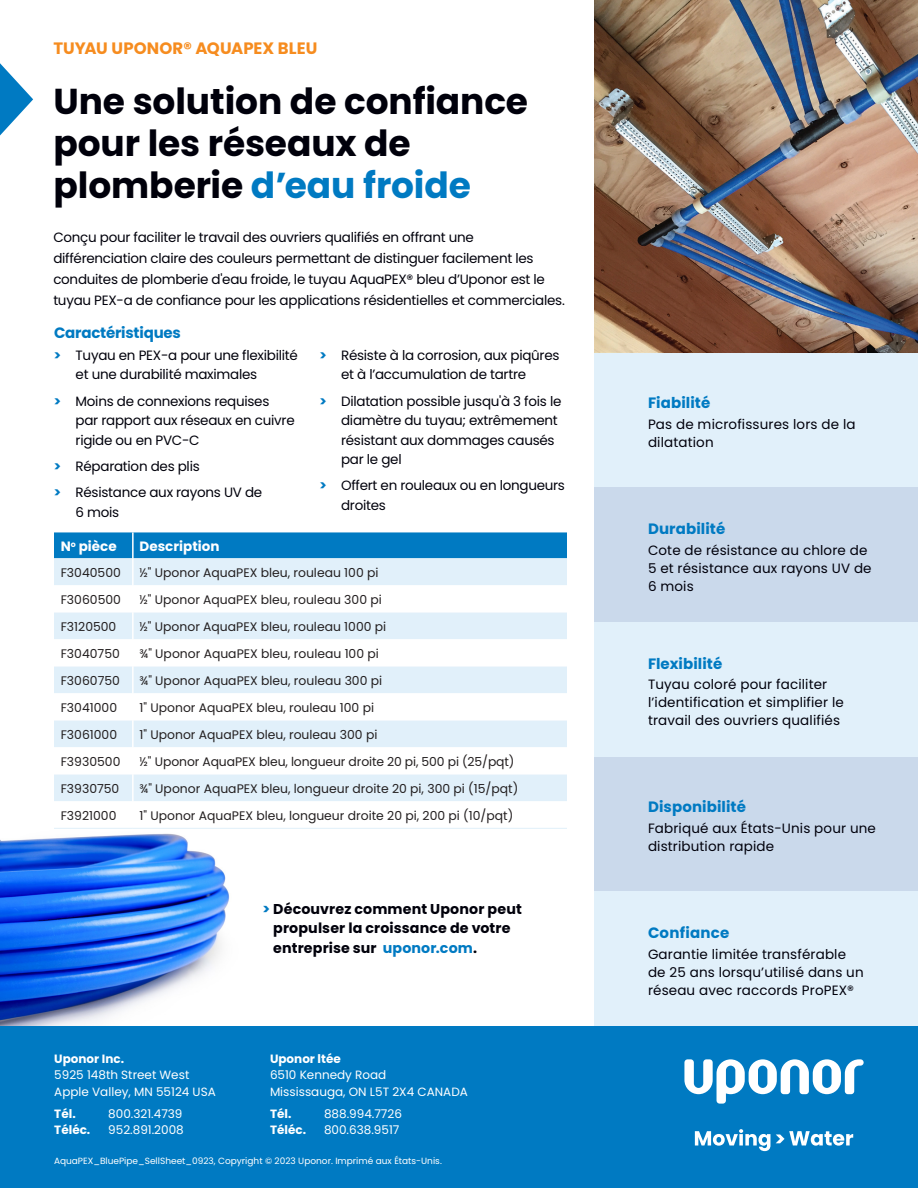
<style>
.page{position:relative;width:918px;height:1188px;background:#fff}
.page>*{position:absolute;margin:0;border:0;box-sizing:border-box;transform-origin:0 0}
.t1{font:700 36px/42px "Poppins";letter-spacing:-.005em;color:#00000b}
.t2{font:700 16.5px "Poppins";color:#f68c1f}
.t3{font:700 15px "Poppins";letter-spacing:.005em;color:#007ac2}
.t4{font:700 15px "Poppins";letter-spacing:-.015em;color:#007ac2}
.t5{font:700 14.25px/19.5px "Poppins";letter-spacing:.01em;color:#00000b}
.t6{font:13.5px/19.5px "Poppins";letter-spacing:-.02em;color:#00000b}
.t7{font:13.5px/18px "Poppins";letter-spacing:.01em;color:#00000b}
.t8{font:700 13.5px "Poppins";color:#fff}
.t9{font:12.3px "Poppins";color:#231f20}
.t10{font:12px/16.5px "Poppins";color:#fff}
.t11{font:700 12px "Poppins";color:#fff}
.t12{font:9px "Poppins";color:#fff}
.s1{color:#007ac2}
.s2{font-weight:700;color:#007ac2}
</style>
<div class="page">
<img style="left:0;top:833px;width:229px;height:193px">
<svg style="left:0;top:63px;width:33px;height:72px"></svg>
<div style="left:0;top:1026px;width:918px;height:162px;background:#007ac2"></div>
<svg style="left:684px;top:1059px;width:180px;height:45px"></svg>
<svg style="left:695px;top:1129px;width:75px;height:22px"></svg>
<svg style="left:776px;top:1131px;width:77px;height:15px"></svg>
<div style="left:594px;top:757px;width:324px;height:134px;background:#cad9eb"></div>
<div style="left:594px;top:487px;width:324px;height:135px;background:#cad9eb"></div>
<div style="left:594px;top:622px;width:324px;height:135px;background:#e1f0fa"></div>
<div style="left:594px;top:891px;width:324px;height:135px;background:#e1f0fa"></div>
<div style="left:594px;top:352px;width:324px;height:135px;background:#e1f0fa"></div>
<div style="left:54px;top:532px;width:513px;height:26px;background:#007ac2"></div>
<div style="left:54px;top:558px;width:513px;height:27px;background:#e1f0fa"></div>
<svg style="left:54px;top:612px;width:513px;height:189px;fill:#e1f0fa"></svg>
<hr style="left:132px;top:532px;width:2px;height:26px;background:#fff">
<hr style="left:132px;top:558px;width:2px;height:27px;background:#fff">
<hr style="left:132px;top:612px;width:2px;height:27px;background:#fff">
<hr style="left:132px;top:639px;width:2px;height:27px;background:#fff">
<hr style="left:132px;top:666px;width:2px;height:27px;background:#fff">
<hr style="left:132px;top:693px;width:2px;height:27px;background:#fff">
<hr style="left:132px;top:720px;width:2px;height:27px;background:#fff">
<hr style="left:132px;top:747px;width:2px;height:27px;background:#fff">
<hr style="left:132px;top:774px;width:2px;height:27px;background:#fff">
<hr style="left:54px;top:828px;width:79px;height:1px;background:#e1f0fa">
<hr style="left:133px;top:828px;width:434px;height:1px;background:#e1f0fa">
<img style="left:594px;top:0;width:324px;height:352px">
<p class="t2" style="left:53px;top:39px;width:266px">TUYAU UPONOR® AQUAPEX BLEU</p>
<h1 class="t1" style="left:53px;top:80px;width:476px">Une solution de confiance pour les réseaux de plomberie <span class="s1">d’eau froide</span></h1>
<p class="t6" style="left:53px;top:227px;width:513px;line-height:21px">Conçu pour faciliter le travail des ouvriers qualifiés en offrant une différenciation claire des couleurs permettant de distinguer facilement les conduites de plomberie d'eau froide, le tuyau AquaPEX® bleu d’Uponor est le tuyau PEX-a de confiance pour les applications résidentielles et commerciales.</p>
<p class="t4" style="left:54px;top:324px;width:129px">Caractéristiques</p>
<p class="t6" style="left:76px;top:346px;width:224px;text-indent:-22px"><span class="s2">&gt;</span> Tuyau en PEX-a pour une flexibilité et une durabilité maximales</p>
<p class="t6" style="left:76px;top:391px;width:221px;text-indent:-22px"><span class="s2">&gt;</span> Moins de connexions requises par rapport aux réseaux en cuivre rigide ou en PVC-C</p>
<p class="t6" style="left:54px;top:453px;width:210px;line-height:26.2px"><span class="s2">&gt;</span> Réparation des plis<br><span class="s2">&gt;</span> Résistance aux rayons UV de</p>
<p class="t6" style="left:76px;top:502px;width:45px">6 mois</p>
<p class="t6" style="left:341px;top:346px;width:220px;text-indent:-22px"><span class="s2">&gt;</span> Résiste à la corrosion, aux piqûres et à l’accumulation de tartre</p>
<p class="t6" style="left:341px;top:391px;width:222px;text-indent:-22px"><span class="s2">&gt;</span> Dilatation possible jusqu'à 3 fois le diamètre du tuyau; extrêmement résistant aux dommages causés par le gel</p>
<p class="t6" style="left:341px;top:476px;width:225px;text-indent:-22px"><span class="s2">&gt;</span> Offert en rouleaux ou en longueurs droites</p>
<p class="t8" style="left:61px;top:539px;width:57px">N<sup>o</sup> pièce</p>
<p class="t8" style="left:140px;top:539px;width:81px">Description</p>
<p class="t9" style="left:61px;top:566px;width:62px">F3040500</p>
<p class="t9" style="left:140px;top:566px;width:240px">½" Uponor AquaPEX bleu, rouleau 100 pi</p>
<p class="t9" style="left:61px;top:593px;width:62px">F3060500</p>
<p class="t9" style="left:140px;top:593px;width:244px">½" Uponor AquaPEX bleu, rouleau 300 pi</p>
<p class="t9" style="left:61px;top:620px;width:57px">F3120500</p>
<p class="t9" style="left:140px;top:620px;width:248px">½" Uponor AquaPEX bleu, rouleau 1000 pi</p>
<p class="t9" style="left:61px;top:647px;width:61px">F3040750</p>
<p class="t9" style="left:140px;top:647px;width:241px">¾" Uponor AquaPEX bleu, rouleau 100 pi</p>
<p class="t9" style="left:61px;top:674px;width:61px">F3060750</p>
<p class="t9" style="left:140px;top:674px;width:244px">¾" Uponor AquaPEX bleu, rouleau 300 pi</p>
<p class="t9" style="left:61px;top:701px;width:58px">F3041000</p>
<p class="t9" style="left:140px;top:701px;width:236px">1" Uponor AquaPEX bleu, rouleau 100 pi</p>
<p class="t9" style="left:61px;top:728px;width:58px">F3061000</p>
<p class="t9" style="left:140px;top:728px;width:239px">1" Uponor AquaPEX bleu, rouleau 300 pi</p>
<p class="t9" style="left:61px;top:755px;width:61px">F3930500</p>
<p class="t9" style="left:140px;top:755px;width:376px">½" Uponor AquaPEX bleu, longueur droite 20 pi, 500 pi (25/pqt)</p>
<p class="t9" style="left:61px;top:782px;width:60px">F3930750</p>
<p class="t9" style="left:140px;top:782px;width:380px">¾" Uponor AquaPEX bleu, longueur droite 20 pi, 300 pi (15/pqt)</p>
<p class="t9" style="left:61px;top:809px;width:57px">F3921000</p>
<p class="t9" style="left:140px;top:809px;width:375px">1" Uponor AquaPEX bleu, longueur droite 20 pi, 200 pi (10/pqt)</p>
<p class="t5" style="left:273px;top:899px;width:250px;text-indent:-11px"><span class="s1">&gt;</span> Découvrez comment Uponor peut propulser la croissance de votre entreprise sur <span class="s1">uponor.com</span>.</p>
<p class="t11" style="left:270px;top:1052px;width:72px">Uponor ltée</p>
<p class="t10" style="left:270px;top:1067px;width:199px">6510 Kennedy Road<br>Mississauga, ON L5T 2X4 CANADA</p>
<p class="t11" style="left:270px;top:1106px;width:23px">Tél.</p>
<p class="t10" style="left:324px;top:1105px;width:80px">888.994.7726</p>
<p class="t11" style="left:270px;top:1123px;width:38px">Téléc.</p>
<p class="t10" style="left:324px;top:1122px;width:77px">800.638.9517</p>
<p class="t12" style="left:54px;top:1156px;width:389px">AquaPEX_BluePipe_SellSheet_0923, Copyright © 2023 Uponor. Imprimé aux États-Unis.</p>
<p class="t11" style="left:54px;top:1052px;width:71px">Uponor Inc.</p>
<p class="t10" style="left:54px;top:1067px;width:163px">5925 148th Street West<br>Apple Valley, MN 55124 USA</p>
<p class="t11" style="left:54px;top:1106px;width:23px">Tél.</p>
<p class="t10" style="left:108px;top:1105px;width:76px">800.321.4739</p>
<p class="t11" style="left:54px;top:1123px;width:38px">Téléc.</p>
<p class="t10" style="left:108px;top:1122px;width:77px">952.891.2008</p>
<p class="t3" style="left:648px;top:394px;width:64px">Fiabilité</p>
<p class="t7" style="left:648px;top:415px;width:209px">Pas de microfissures lors de la dilatation</p>
<p class="t3" style="left:648px;top:520px;width:79px">Durabilité</p>
<p class="t7" style="left:648px;top:541px;width:225px">Cote de résistance au chlore de<br>5 et résistance aux rayons UV de<br>6 mois</p>
<p class="t3" style="left:648px;top:655px;width:76px">Flexibilité</p>
<p class="t7" style="left:648px;top:676px;width:197px">Tuyau coloré pour faciliter l’identification et simplifier le travail des ouvriers qualifiés</p>
<p class="t3" style="left:648px;top:798px;width:100px">Disponibilité</p>
<p class="t7" style="left:648px;top:819px;width:229px">Fabriqué aux États-Unis pour une distribution rapide</p>
<p class="t3" style="left:648px;top:924px;width:83px">Confiance</p>
<p class="t7" style="left:648px;top:945px;width:217px">Garantie limitée transférable de 25 ans lorsqu’utilisé dans un réseau avec raccords ProPEX®</p>
</div>
